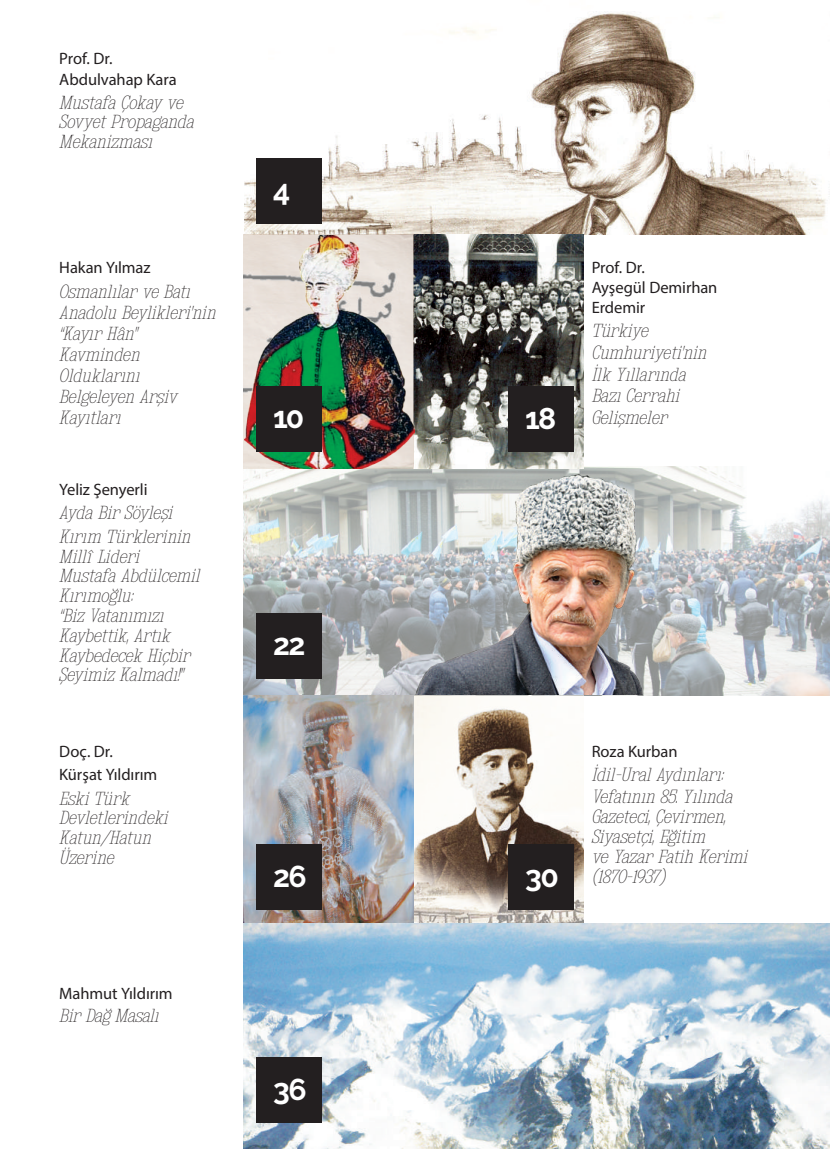
<style>
.page{position:relative;width:830px;height:1149px;background:#fff}
.page>*{position:absolute;margin:0;border:0;box-sizing:border-box;transform-origin:0 0}
.t1{font:700 30px "Raleway";letter-spacing:-.055em;color:#fff}
.t2{font:italic 16.5px/19.8px "Kingsbridge Sc Ul";color:#231f20}
.t3{font:16.5px/19.8px "Myriad Pro";letter-spacing:-.005em;color:#231f20}
</style>
<div class="page">
<img style="left:243px;top:467px;width:586px;height:228px">
<img style="left:244px;top:11px;width:582px;height:223px">
<div style="left:256px;top:612px;width:66px;height:66px;background:#231f20"></div>
<div style="left:256px;top:158px;width:66px;height:66px;background:#231f20"></div>
<img style="left:243px;top:235px;width:340px;height:233px">
<img style="left:244px;top:235px;width:170px;height:233px">
<div style="left:256px;top:385px;width:66px;height:66px;background:#231f20"></div>
<div style="left:508px;top:385px;width:66px;height:66px;background:#231f20"></div>
<img style="left:243px;top:695px;width:340px;height:228px">
<div style="left:256px;top:843px;width:66px;height:66px;background:#231f20"></div>
<div style="left:508px;top:843px;width:66px;height:66px;background:#231f20"></div>
<img style="left:243px;top:923px;width:586px;height:225px">
<div style="left:256px;top:1056px;width:66px;height:66px;background:#231f20"></div>
<img style="left:401px;top:466px;width:255px;height:228px">
<p class="t3" style="left:59px;top:48px;width:119px;line-height:21px">Prof. Dr.<br>Abdulvahap Kara</p>
<p class="t2" style="left:59px;top:92px;width:136px">Mustafa Çokay ve<br>Sovyet Propaganda<br>Mekanizması</p>
<p class="t3" style="left:59px;top:257px;width:93px">Hakan Yılmaz</p>
<p class="t2" style="left:59px;top:281px;width:158px;line-height:21px">Osmanlılar ve Batı<br>Anadolu Beylikleri’nin “Kayır Hân”<br>Kavminden<br>Olduklarını<br>Belgeleyen Arşiv<br>Kayıtları</p>
<p class="t3" style="left:59px;top:478px;width:90px">Yeliz Şenyerli</p>
<p class="t2" style="left:59px;top:500px;width:133px;line-height:24px">Ayda Bir Söyleşi<br>Kırım Türklerinin</p>
<p class="t2" style="left:59px;top:546px;width:142px">Millî Lideri<br>Mustafa Abdülcemil<br>Kırımoğlu:<br>“Biz Vatanımızı<br>Kaybettik, Artık<br>Kaybedecek Hiçbir<br>Şeyimiz Kalmadı!”</p>
<p class="t3" style="left:59px;top:739px;width:99px;line-height:23.1px">Doç. Dr.<br>Kürşat Yıldırım</p>
<p class="t2" style="left:59px;top:787px;width:110px">Eski Türk<br>Devletlerindeki<br>Katun/Hatun<br>Üzerine</p>
<p class="t3" style="left:59px;top:982px;width:115px">Mahmut Yıldırım</p>
<p class="t2" style="left:59px;top:1005px;width:101px">Bir Dağ Masalı</p>
<h1 class="t1" style="left:273px;top:173px;width:19px">4</h1>
<h1 class="t1" style="left:273px;top:401px;width:33px">10</h1>
<h1 class="t1" style="left:525px;top:401px;width:33px">18</h1>
<p class="t3" style="left:591px;top:257px;width:127px">Prof. Dr.<br>Ayşegül Demirhan<br>Erdemir</p>
<p class="t2" style="left:591px;top:319px;width:116px;line-height:21.9px">Türkiye<br>Cumhuriyeti’nin<br>İlk Yıllarında<br>Bazı Cerrahi<br>Gelişmeler</p>
<h1 class="t1" style="left:273px;top:627px;width:34px">22</h1>
<h1 class="t1" style="left:273px;top:858px;width:35px">26</h1>
<h1 class="t1" style="left:525px;top:859px;width:35px">30</h1>
<h1 class="t1" style="left:273px;top:860px;width:35px">10</h1>
<p class="t3" style="left:591px;top:741px;width:87px">Roza Kurban</p>
<p class="t2" style="left:591px;top:763px;width:142px;line-height:21.9px">İdil-Ural Aydınları:<br>Vefatının 85. Yılında</p>
<p class="t2" style="left:591px;top:806px;width:157px">Gazeteci, Çevirmen,<br>Siyasetçi, Eğitim<br>ve Yazar Fatih Kerimi (1870-1937)</p>
<h1 class="t1" style="left:273px;top:1071px;width:35px">36</h1>
</div>
